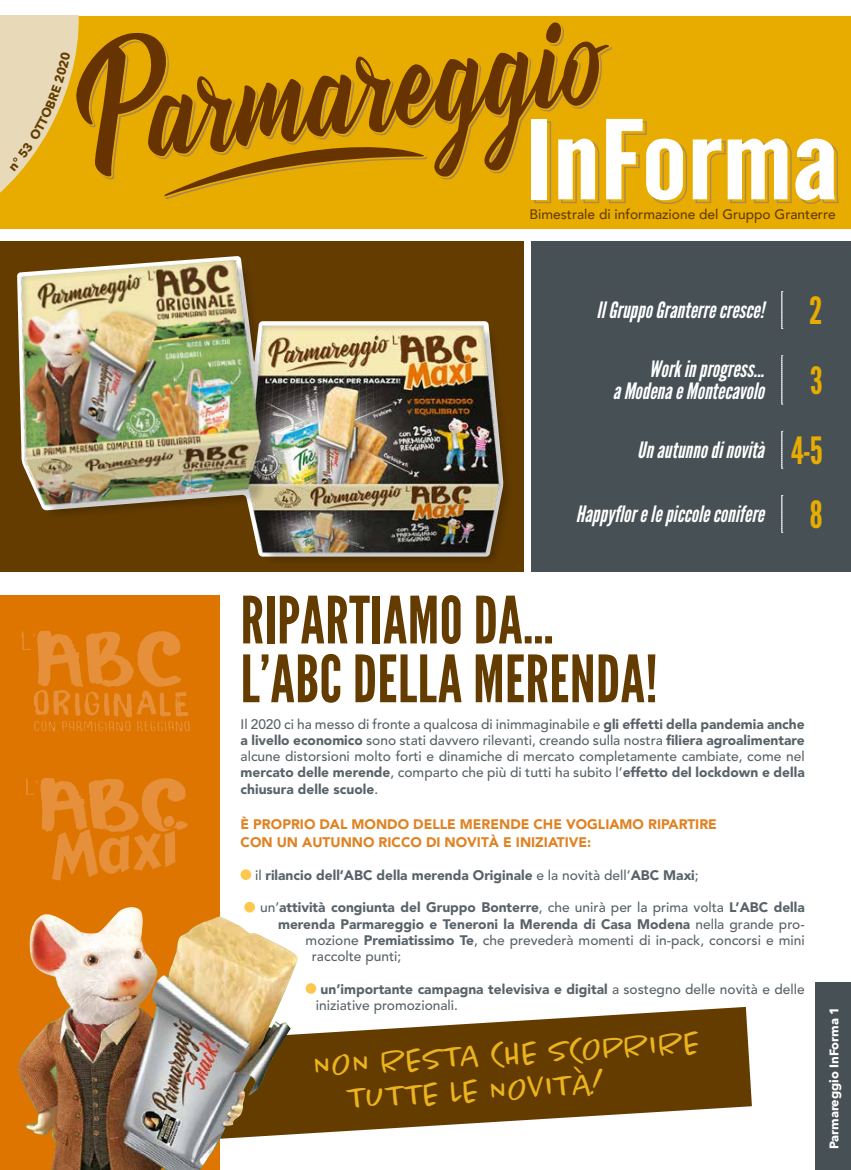
<style>
.page{position:relative;width:851px;height:1170px;background:#fff}
.page>*{position:absolute;margin:0;border:0;box-sizing:border-box;transform-origin:0 0}
.t1{font:65px/58.8px "League Gothic";letter-spacing:.005em;color:#643c00}
.t2{font:300 35px/34.8px "Chantal";color:#ebb41e}
.t3{font:italic 22.5px/22.5px "League Gothic";color:#fff}
.t4{font:500 13.75px/16.2px "Avenir";color:#586369;text-align:justify}
.t5{font:900 13.75px "Avenir";color:#586369}
.t6{font:900 13.75px/18.8px "Avenir";color:#e18222}
.t7{font:500 13.75px "Avenir";color:#643c00}
.t8{font:700 12.5px "Avenir Next";color:#fff}
.s1{font-style:normal;font-size:37.5px;color:#e8ac00}
.s2{font-weight:900}
.s3{font-weight:500}
</style>
<div class="page">
<div style="left:815px;top:981px;width:35px;height:188px;background:#465055"></div>
<div style="left:0;top:241px;width:523px;height:330px;background:#643c00"></div>
<div style="left:0;top:16px;width:850px;height:213px;background:#e8ac00"></div>
<svg style="left:97px;top:25px;width:515px;height:174px"></svg>
<div style="left:534px;top:121px;width:17px;height:82px;border:1px solid #aa8850"></div>
<div style="left:531px;top:119px;width:16px;height:80px;background:#fff"></div>
<svg style="left:558px;top:139px;width:42px;height:65px"></svg>
<svg style="left:606px;top:119px;width:233px;height:85px"></svg>
<div style="left:531px;top:241px;width:319px;height:330px;background:#465055"></div>
<svg style="left:781px;top:291px;width:1px;height:38px"></svg>
<svg style="left:781px;top:355px;width:1px;height:50px"></svg>
<svg style="left:781px;top:431px;width:1px;height:38px"></svg>
<svg style="left:781px;top:495px;width:1px;height:38px"></svg>
<div style="left:0;top:595px;width:220px;height:574px;background:#dd7500"></div>
<svg style="left:299px;top:1006px;width:452px;height:128px;fill:#643c00"></svg>
<div style="left:250px;top:327px;width:264px;height:240px;background:#000;opacity:.2"></div>
<img style="left:250px;top:321px;width:253px;height:234px">
<img style="left:17px;top:256px;width:260px;height:270px">
<div style="left:240px;top:869px;width:11px;height:10px;background:#fdc84d;border-radius:50%"></div>
<svg style="left:244px;top:901px;width:11px;height:11px"></svg>
<div style="left:305px;top:983px;width:11px;height:10px;background:#fdc84d;border-radius:50%"></div>
<img style="left:22px;top:630px;width:168px;height:102px">
<img style="left:26px;top:778px;width:162px;height:103px">
<img style="left:18px;top:907px;width:281px;height:262px">
<svg style="left:0;top:16px;width:97px;height:177px"></svg>
<p class="t7" style="left:529px;top:202px;width:308px">Bimestrale di informazione del Gruppo Granterre</p>
<h3 class="t3" style="left:596px;top:299px;width:227px">Il Gruppo Granterre cresce! <span class="s1">2</span></h3>
<h3 class="t3" style="left:612px;top:358px;width:211px;text-indent:36px">Work in progress...<br>a Modena e Montecavolo <sup>3</sup></h3>
<h3 class="t3" style="left:637px;top:439px;width:187px">Un autunno di novità <span class="s1">4-5</span></h3>
<h3 class="t3" style="left:575px;top:503px;width:248px">Happyflor e le piccole conifere <span class="s1">8</span></h3>
<h1 class="t1" style="left:240px;top:591px;width:418px">RIPARTIAMO DA…<br>L’ABC DELLA MERENDA!</h1>
<p class="t4" style="left:240px;top:716px;width:565px">Il 2020 ci ha messo di fronte a qualcosa di inimmaginabile e <span class="s2">gli effetti della pandemia anche a livello economico</span> sono stati davvero rilevanti, creando sulla nostra <span class="s2">filiera agroalimentare </span>alcune distorsioni molto forti e dinamiche di mercato completamente cambiate, come nel <span class="s2">mercato delle merende</span>, comparto che più di tutti ha subito l’<span class="s2">effetto del lockdown e della chiusura delle scuole</span>.</p>
<p class="t6" style="left:240px;top:814px;width:478px">È PROPRIO DAL MONDO DELLE MERENDE CHE VOGLIAMO RIPARTIRE<br>CON UN AUTUNNO RICCO DI NOVITÀ E INIZIATIVE:</p>
<p class="t5" style="left:255px;top:866px;width:445px"><span class="s3">il</span> rilancio dell’ABC della merenda Originale <span class="s3">e la novità dell’</span>ABC Maxi<span class="s3">;</span></p>
<p class="t5" style="left:260px;top:899px;width:546px"><span class="s3">un’</span>attività congiunta del Gruppo Bonterre<span class="s3">, che unirà per la prima volta</span> L’ABC della</p>
<p class="t5" style="left:278px;top:915px;width:528px">merenda Parmareggio e Teneroni la Merenda di Casa Modena <span class="s3">nella grande pro-</span></p>
<p class="t4" style="left:305px;top:932px;width:500px">mozione <span class="s2">Premiatissimo Te</span>, che prevederà momenti di in-pack, concorsi e mini</p>
<p class="t4" style="left:312px;top:948px;width:91px">raccolte punti;</p>
<p class="t4" style="left:316px;top:981px;width:490px;text-indent:5px"><span class="s2">un’importante campagna televisiva e digital</span> a sostegno delle novità e delle iniziative promozionali.</p>
<h2 class="t2" style="left:344px;top:1047px;width:357px;text-indent:-31px;rotate:-4deg">NON RESTA CHE SCOPRIRE<br>TUTTE LE NOVITÀ!</h2>
<p class="t8" style="left:823px;top:1149px;width:144px;rotate:-90deg">Parmareggio InForma 1</p>
</div>
